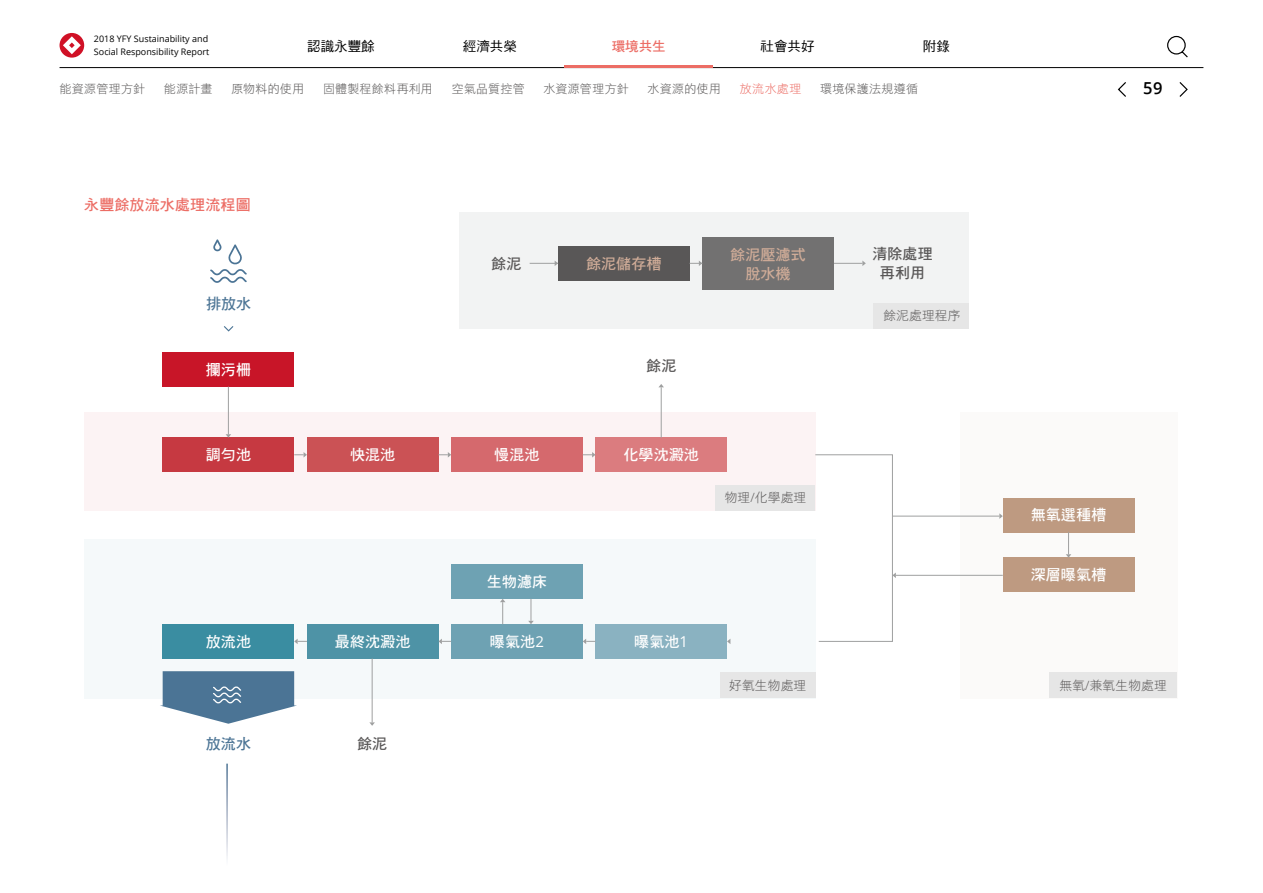
<style>
.page{position:relative;width:1263px;height:893px;background:#fff}
.page>*{position:absolute;margin:0;border:0;box-sizing:border-box;transform-origin:0 0}
.t1{font:600 16.5px "Open Sans";color:#000}
.t2{font:15px "DF Hei Std W7";letter-spacing:.01em;color:#fff}
.t3{font:15px/19.5px "DF Hei Std W7";letter-spacing:.01em;color:#595757;text-align:center}
.t4{font:15px/19.5px "DF Hei Std W7";letter-spacing:.01em;color:#d0ac98;text-align:center}
.t5{font:15px "DF Hei Std W7";letter-spacing:.01em;color:#ec6d65}
.t6{font:15px "DF Hei Std W7";letter-spacing:.01em;color:#4b7495}
.t7{font:13.5px "DF Hei Std W5";color:#000}
.t8{font:13.5px "DF Hei Std W7";color:#ec6d65}
.t9{font:12.75px "DF Hei Std W3";letter-spacing:.01em;color:#595757}
.t10{font:12px "DF Hei Std W3";letter-spacing:.02em;color:#595757}
.t11{font:12px "DF Hei Std W3";letter-spacing:.04em;color:#ec6d65}
.t12{font:9px/13.5px "Open Sans";color:#000}
.s1{font-family:"Open Sans";font-weight:300}
.s2{font-family:"Open Sans"}
</style>
<div class="page">
<div style="left:60px;top:33px;width:24px;height:25px;background:#d01126;border-radius:50%"></div>
<svg style="left:63px;top:36px;width:18px;height:18px"></svg>
<hr style="left:60px;top:67px;width:1143px;height:1px;background:#000">
<svg style="left:1167px;top:35px;width:21px;height:23px"></svg>
<hr style="left:564px;top:65px;width:149px;height:2px;background:#ec6d65">
<div style="left:84px;top:412px;width:731px;height:99px;background:#fcf3f4"></div>
<div style="left:84px;top:539px;width:731px;height:159px;background:#f5f9fa"></div>
<div style="left:960px;top:412px;width:217px;height:286px;background:#fbfaf9"></div>
<div style="left:1049px;top:672px;width:128px;height:26px;background:#e6e6e6"></div>
<div style="left:1003px;top:498px;width:131px;height:34px;background:#be9a81"></div>
<div style="left:1003px;top:558px;width:131px;height:34px;background:#be9a81"></div>
<div style="left:715px;top:485px;width:100px;height:26px;background:#e6e6e6"></div>
<div style="left:451px;top:564px;width:132px;height:35px;background:#6ea2b3"></div>
<div style="left:451px;top:624px;width:132px;height:34px;background:#6ea2b3"></div>
<div style="left:307px;top:624px;width:131px;height:34px;background:#4e93a6"></div>
<div style="left:163px;top:624px;width:131px;height:34px;background:#3a8da1"></div>
<div style="left:595px;top:624px;width:132px;height:34px;background:#8ab2c1"></div>
<div style="left:720px;top:672px;width:95px;height:26px;background:#e6e6e6"></div>
<svg style="left:999px;top:513px;width:4px;height:6px"></svg>
<svg style="left:369px;top:722px;width:6px;height:4px"></svg>
<div style="left:459px;top:212px;width:509px;height:116px;background:#f2f3f3"></div>
<div style="left:873px;top:303px;width:95px;height:25px;background:#e6e6e6"></div>
<div style="left:558px;top:246px;width:132px;height:34px;background:#595757"></div>
<div style="left:702px;top:237px;width:132px;height:52px;background:#727171"></div>
<svg style="left:530px;top:261px;width:28px;height:5px"></svg>
<svg style="left:690px;top:261px;width:12px;height:5px"></svg>
<svg style="left:834px;top:261px;width:32px;height:5px"></svg>
<svg style="left:1066px;top:532px;width:5px;height:26px"></svg>
<svg style="left:815px;top:454px;width:81px;height:188px"></svg>
<hr style="left:892px;top:516px;width:107px;height:1px;background:#9fa0a0">
<hr style="left:896px;top:575px;width:107px;height:1px;background:#9fa0a0">
<svg style="left:583px;top:639px;width:12px;height:5px"></svg>
<svg style="left:438px;top:639px;width:13px;height:5px"></svg>
<svg style="left:294px;top:639px;width:13px;height:5px"></svg>
<svg style="left:500px;top:599px;width:5px;height:25px"></svg>
<svg style="left:528px;top:599px;width:6px;height:25px"></svg>
<hr style="left:372px;top:658px;width:1px;height:64px;background:#9fa0a0">
<div style="left:163px;top:352px;width:131px;height:35px;background:#c81528"></div>
<div style="left:163px;top:438px;width:131px;height:34px;background:#c63941"></div>
<div style="left:307px;top:438px;width:131px;height:34px;background:#cb5255"></div>
<div style="left:451px;top:438px;width:132px;height:34px;background:#d5696d"></div>
<div style="left:595px;top:438px;width:132px;height:34px;background:#db7c7f"></div>
<svg style="left:226px;top:434px;width:5px;height:4px"></svg>
<hr style="left:228px;top:387px;width:1px;height:47px;background:#9fa0a0">
<svg style="left:294px;top:452px;width:13px;height:6px"></svg>
<svg style="left:438px;top:452px;width:13px;height:6px"></svg>
<svg style="left:583px;top:452px;width:12px;height:6px"></svg>
<hr style="left:661px;top:387px;width:1px;height:51px;background:#9fa0a0">
<svg style="left:210px;top:239px;width:37px;height:44px"></svg>
<svg style="left:160px;top:671px;width:137px;height:53px"></svg>
<svg style="left:224px;top:326px;width:10px;height:6px"></svg>
<svg style="left:1117px;top:82px;width:9px;height:15px"></svg>
<svg style="left:1179px;top:82px;width:9px;height:15px"></svg>
<p class="t12" style="left:94px;top:31px;width:117px">2018 YFY Sustainability and<br>Social Responsibility Report</p>
<p class="t7" style="left:307px;top:39px;width:69px">認識永豐餘</p>
<p class="t7" style="left:463px;top:39px;width:55px">經濟共榮</p>
<p class="t8" style="left:612px;top:39px;width:55px">環境共生</p>
<p class="t7" style="left:760px;top:39px;width:55px">社會共好</p>
<p class="t7" style="left:923px;top:39px;width:28px">附錄</p>
<p class="t10" style="left:60px;top:82px;width:87px">能資源管理方針</p>
<p class="t10" style="left:164px;top:82px;width:50px">能源計畫</p>
<p class="t10" style="left:231px;top:82px;width:75px">原物料的使用</p>
<p class="t10" style="left:323px;top:82px;width:111px">固體製程餘料再利用</p>
<p class="t10" style="left:452px;top:82px;width:74px">空氣品質控管</p>
<p class="t10" style="left:543px;top:82px;width:87px">水資源管理方針</p>
<p class="t10" style="left:648px;top:82px;width:75px">水資源的使用</p>
<p class="t11" style="left:740px;top:82px;width:63px">放流水處理</p>
<p class="t10" style="left:820px;top:82px;width:100px">環境保護法規遵循</p>
<h1 class="t1" style="left:1143px;top:77px;width:21px">59</h1>
<p class="t5" style="left:84px;top:196px;width:168px">永豐餘放流水處理流程圖</p>
<p class="t6" style="left:206px;top:296px;width:47px">排放水</p>
<p class="t2" style="left:206px;top:361px;width:47px">攔污柵</p>
<p class="t3" style="left:491px;top:253px;width:32px">餘泥</p>
<p class="t3" style="left:872px;top:243px;width:62px">清除處理再利用</p>
<p class="t9" style="left:883px;top:309px;width:79px">餘泥處理程序</p>
<p class="t4" style="left:586px;top:253px;width:77px">餘泥儲存槽</p>
<p class="t4" style="left:730px;top:244px;width:77px">餘泥壓濾式脫水機</p>
<p class="t3" style="left:646px;top:356px;width:32px">餘泥</p>
<p class="t2" style="left:206px;top:447px;width:47px">調勻池</p>
<p class="t2" style="left:350px;top:447px;width:47px">快混池</p>
<p class="t2" style="left:494px;top:447px;width:47px">慢混池</p>
<p class="t2" style="left:623px;top:447px;width:77px">化學沈澱池</p>
<p class="t9" style="left:725px;top:491px;width:83px">物理<span class="s1">/</span>化學處理</p>
<p class="t2" style="left:487px;top:573px;width:62px">生物濾床</p>
<p class="t2" style="left:206px;top:633px;width:47px">放流池</p>
<p class="t2" style="left:335px;top:633px;width:77px">最終沈澱池</p>
<p class="t2" style="left:490px;top:633px;width:55px">曝氣池<span class="s2">2</span></p>
<p class="t2" style="left:634px;top:633px;width:55px">曝氣池<span class="s2">1</span></p>
<p class="t6" style="left:206px;top:735px;width:47px">放流水</p>
<p class="t3" style="left:357px;top:733px;width:32px">餘泥</p>
<p class="t9" style="left:729px;top:679px;width:79px">好氧生物處理</p>
<p class="t2" style="left:1031px;top:507px;width:77px">無氧選種槽</p>
<p class="t2" style="left:1031px;top:567px;width:77px">深層曝氣槽</p>
<p class="t9" style="left:1059px;top:678px;width:109px">無氧<span class="s1">/</span>兼氧生物處理</p>
</div>
